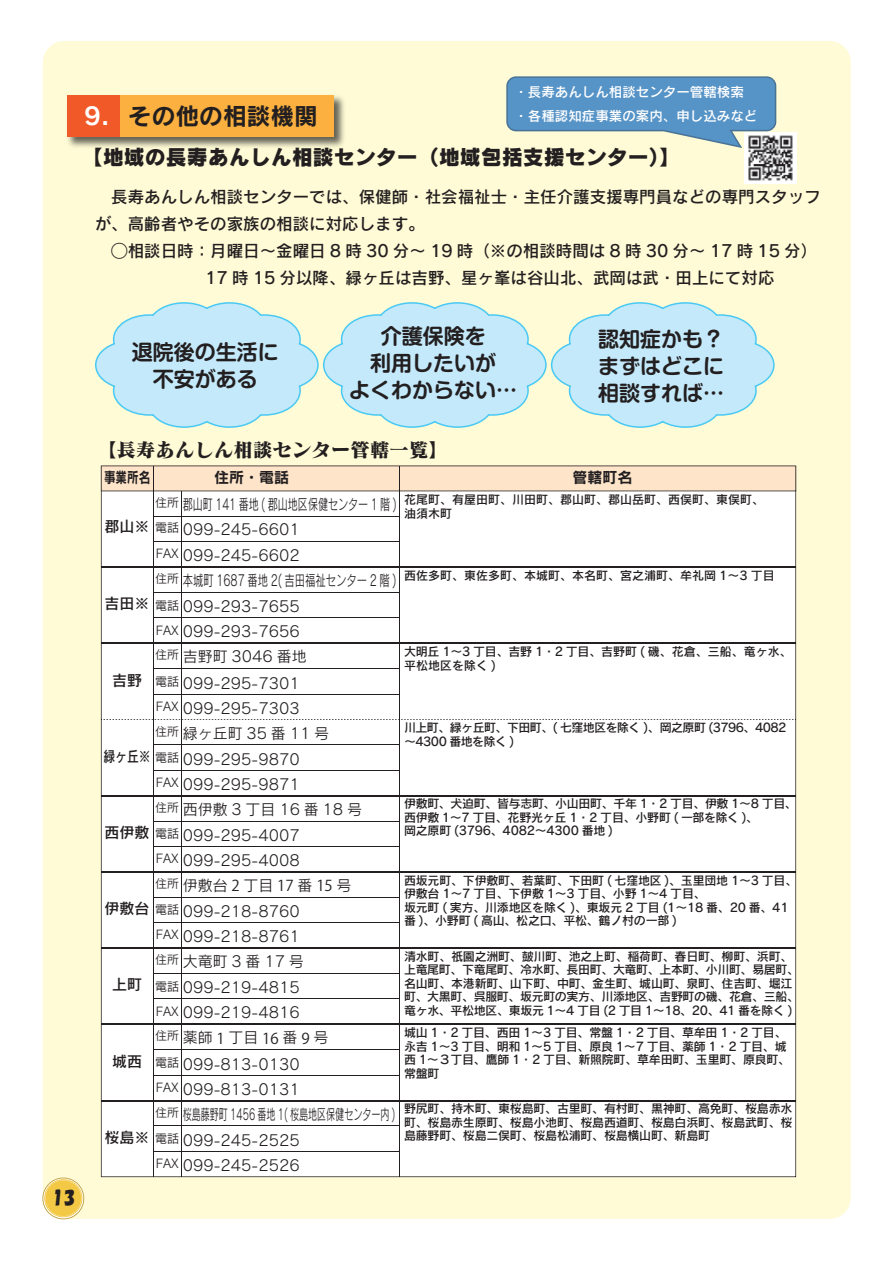
<style>
.page{position:relative;width:893px;height:1263px;background:#fff}
.page>*{position:absolute;margin:0;border:0;box-sizing:border-box;transform-origin:0 0}
.t1{font:23.7px "Rodin Pro B";color:#231f20}
.t2{font:700 21px/27px "Shin M Go Pro De";color:#231f20;text-align:center}
.t3{font:21px "Rodin Pro EB";color:#231f20}
.t4{font:19.5px "Matisse Pro EB";color:#231f20}
.t5{font:18px "HGP Soei Kakupoptai";color:#231f20}
.t6{font:16.5px/27px "Rodin Pro DB";color:#231f20}
.t7{font:15px/25.7px "Rodin Pro M";color:#231f20}
.t8{font:15px/25.7px "Rodin Pro M";color:#231f20;scale:.69 1}
.t9{font:15px "Rodin Pro M";color:#231f20;scale:.6 1}
.t10{font:15px "Rodin Pro M";color:#231f20;scale:.67 1}
.t11{font:15px "Rodin Pro DB";color:#231f20}
.t12{font:15px "Rodin Pro B";color:#231f20}
.t13{font:15px "Rodin Pro DB";color:#231f20;scale:.79 1}
.t14{font:15px "Rodin Pro B";color:#231f20;scale:.77 1}
.t15{font:13.5px/23.7px "Rodin Pro DB";color:#fff}
.t16{font:12px/13.5px "Rodin Pro DB";letter-spacing:-.02em;color:#231f20}
.t17{font:12px/13.5px "Rodin Pro DB";color:#231f20}
.t18{font:12px/25px "Rodin Pro M";color:#231f20}
.t19{font:12px/13.5px "Rodin Pro DB";letter-spacing:-.045em;color:#231f20}
.s1{color:#fff}
.s2{font-family:"Koz Go Pr 6 N"}
</style>
<div class="page">
<div style="left:43px;top:41px;width:808px;height:1178px;background:#fffbd6;border-radius:21px"></div>
<img style="left:67px;top:96px;width:277px;height:51px">
<div style="left:67px;top:95px;width:267px;height:41px;background:#fbb03f"></div>
<div style="left:67px;top:95px;width:53px;height:41px;background:#f15929"></div>
<img style="left:744px;top:133px;width:52px;height:51px">
<svg style="left:506px;top:76px;width:270px;height:72px"></svg>
<svg style="left:42px;top:1177px;width:42px;height:42px"></svg>
<div style="left:101px;top:465px;width:695px;height:712px;background:#fff"></div>
<hr style="left:101px;top:491px;width:695px;height:1px;background:#231f20">
<hr style="left:153px;top:516px;width:247px;height:1px;background:#231f20">
<hr style="left:153px;top:541px;width:247px;height:1px;background:#231f20">
<hr style="left:101px;top:566px;width:695px;height:2px;background:#231f20">
<hr style="left:153px;top:592px;width:247px;height:1px;background:#231f20">
<hr style="left:153px;top:618px;width:247px;height:1px;background:#231f20">
<hr style="left:101px;top:643px;width:695px;height:1px;background:#231f20">
<hr style="left:153px;top:668px;width:247px;height:1px;background:#231f20">
<hr style="left:153px;top:694px;width:247px;height:1px;background:#231f20">
<svg style="left:101px;top:719px;width:695px;height:1px"></svg>
<hr style="left:153px;top:744px;width:247px;height:1px;background:#231f20">
<hr style="left:153px;top:770px;width:247px;height:1px;background:#231f20">
<hr style="left:101px;top:795px;width:695px;height:1px;background:#231f20">
<hr style="left:153px;top:821px;width:247px;height:1px;background:#231f20">
<hr style="left:153px;top:846px;width:247px;height:1px;background:#231f20">
<hr style="left:101px;top:871px;width:695px;height:2px;background:#231f20">
<hr style="left:153px;top:897px;width:247px;height:1px;background:#231f20">
<hr style="left:153px;top:922px;width:247px;height:1px;background:#231f20">
<hr style="left:101px;top:947px;width:695px;height:2px;background:#231f20">
<hr style="left:153px;top:973px;width:247px;height:1px;background:#231f20">
<hr style="left:153px;top:998px;width:247px;height:1px;background:#231f20">
<hr style="left:101px;top:1023px;width:695px;height:2px;background:#231f20">
<hr style="left:153px;top:1049px;width:247px;height:1px;background:#231f20">
<hr style="left:153px;top:1075px;width:247px;height:1px;background:#231f20">
<hr style="left:101px;top:1100px;width:695px;height:1px;background:#231f20">
<hr style="left:153px;top:1125px;width:247px;height:1px;background:#231f20">
<hr style="left:153px;top:1151px;width:247px;height:1px;background:#231f20">
<hr style="left:181px;top:491px;width:1px;height:686px;background:#231f20">
<hr style="left:153px;top:466px;width:1px;height:711px;background:#231f20">
<hr style="left:400px;top:466px;width:1px;height:711px;background:#231f20">
<svg style="left:101px;top:466px;width:695px;height:25px;background:#f6dec4"></svg>
<svg style="left:95px;top:302px;width:680px;height:126px"></svg>
<p class="t15" style="left:514px;top:80px;width:244px">・長寿あんしん相談センター管轄検索・各種認知症事業の案内、申し込みなど</p>
<h2 class="t3" style="left:82px;top:143px;width:600px">【地域の長寿あんしん相談センター（地域包括支援センター）】</h2>
<h3 class="t6" style="left:95px;top:183px;width:728px">　長寿あんしん相談センターでは、保健師・社会福祉士・主任介護支援専門員などの専門スタッフが、高齢者やその家族の相談に対応します。<br>　◯相談日時：月曜日～金曜日 8 時 30 分～ 19 時（※の相談時間は 8 時 30 分～ 17 時 15 分）　　　　 　　17 時 15 分以降、緑ヶ丘は吉野、星ヶ峯は谷山北、武岡は武・田上にて対応</h3>
<h1 class="t1" style="left:85px;top:100px;width:235px"><span class="s1">9.</span> その他の相談機関</h1>
<h3 class="t5" style="left:52px;top:1188px;width:25px">13</h3>
<h2 class="t2" style="left:132px;top:336px;width:148px">退院後の生活に不安がある</h2>
<h2 class="t2" style="left:349px;top:320px;width:170px">介護保険を<br>利用したいが<br>よくわからない…</h2>
<h2 class="t2" style="left:598px;top:323px;width:127px;text-align:justify">認知症かも？まずはどこに相談すれば…</h2>
<h3 class="t4" style="left:97px;top:437px;width:352px">【長寿あんしん相談センター管轄一覧】</h3>
<p class="t14" style="left:104px;top:467px;width:61px">事業所名</p>
<p class="t12" style="left:214px;top:467px;width:76px">住所<span class="s2">・</span>電話</p>
<p class="t12" style="left:573px;top:467px;width:61px">管轄町名</p>
<p class="t10" style="left:155px;top:495px;width:362px"><sup>住所</sup>郡山町 141 番地 ( 郡山地区保健センター 1 階 )</p>
<p class="t11" style="left:105px;top:517px;width:46px">郡山※</p>
<p class="t18" style="left:155px;top:514px;width:25px;line-height:25.7px">電話<br>FAX</p>
<p class="t7" style="left:183px;top:516px;width:119px">099-245-6601<br>099-245-6602</p>
<p class="t17" style="left:404px;top:492px;width:361px">花尾町、有屋田町、川田町、郡山町、郡山岳町、西俣町、東俣町、油須木町</p>
<p class="t18" style="left:155px;top:566px;width:25px">住所</p>
<p class="t17" style="left:404px;top:568px;width:372px">西佐多町、東佐多町、本城町、本名町、宮之浦町、牟礼岡 1～3 丁目</p>
<p class="t8" style="left:183px;top:567px;width:311px">本城町 1687 番地 2( 吉田福祉センター 2 階 )<br>099-293-7655<br>099-293-7656</p>
<p class="t11" style="left:105px;top:594px;width:46px">吉田※</p>
<p class="t18" style="left:155px;top:592px;width:25px">電話<br>FAX</p>
<p class="t11" style="left:112px;top:670px;width:31px">吉野</p>
<p class="t7" style="left:183px;top:643px;width:125px;text-indent:-28px"><sup>住所</sup>吉野町 3046 番地<br>099-295-7301<br>099-295-7303</p>
<p class="t18" style="left:155px;top:668px;width:25px">電話<br>FAX</p>
<p class="t7" style="left:155px;top:720px;width:175px;text-align:center"><sup>住所</sup>緑ヶ丘町 35 番 11 号<br>099-295-9870<br>099-295-9871</p>
<p class="t13" style="left:103px;top:746px;width:61px">緑ヶ丘※</p>
<p class="t18" style="left:155px;top:744px;width:25px">電話<br>FAX</p>
<p class="t7" style="left:183px;top:796px;width:181px;text-indent:-28px"><sup>住所</sup>西伊敷3丁目16番18号<br>099-295-4007<br>099-295-4008</p>
<p class="t11" style="left:105px;top:822px;width:46px">西伊敷</p>
<p class="t18" style="left:155px;top:821px;width:25px">電話<br>FAX</p>
<p class="t7" style="left:183px;top:872px;width:170px;text-indent:-28px"><sup>住所</sup>伊敷台<span class="s2">2</span>丁目<span class="s2">17</span>番<span class="s2">15</span>号<br>099-218-8760<br>099-218-8761</p>
<p class="t11" style="left:105px;top:899px;width:46px">伊敷台</p>
<p class="t18" style="left:155px;top:897px;width:25px">電話<br>FAX</p>
<p class="t11" style="left:112px;top:975px;width:31px">上町</p>
<p class="t11" style="left:112px;top:1051px;width:31px">城西</p>
<p class="t7" style="left:183px;top:948px;width:123px;text-indent:-28px"><sup>住所</sup>大竜町3番17号<br>099-219-4815<br>099-219-4816</p>
<p class="t18" style="left:155px;top:973px;width:25px">電話<br>FAX</p>
<p class="t7" style="left:155px;top:1024px;width:175px;text-align:center"><sup>住所</sup>薬師<span class="s2">1</span>丁目<span class="s2">16</span>番<span class="s2">9</span>号<br>099-813-0130<br>099-813-0131</p>
<p class="t18" style="left:155px;top:1049px;width:25px">電話<br>FAX</p>
<p class="t18" style="left:155px;top:1099px;width:25px">住所</p>
<p class="t9" style="left:183px;top:1104px;width:356px">桜島藤野町 1456 番地 1( 桜島地区保健センター内 )</p>
<p class="t11" style="left:105px;top:1127px;width:46px">桜島※</p>
<p class="t18" style="left:155px;top:1125px;width:25px">電話<br>FAX</p>
<p class="t7" style="left:183px;top:1127px;width:119px;line-height:25px">099-245-2525<br>099-245-2526</p>
<p class="t17" style="left:404px;top:644px;width:389px">大明丘 1～3 丁目、吉野 1・2 丁目、吉野町 ( 磯、花倉、三船、竜ヶ水、平松地区を除く )</p>
<p class="t19" style="left:404px;top:720px;width:384px">川上町、緑ヶ丘町、下田町、( 七窪地区を除く )、岡之原町 (3796、4082～4300 番地を除く )</p>
<p class="t16" style="left:404px;top:797px;width:394px">伊敷町、犬迫町、皆与志町、小山田町、千年 1・2 丁目、伊敷 1～8 丁目、西伊敷 1～7 丁目、花野光ヶ丘 1・2 丁目、小野町 ( 一部を除く )、<br>岡之原町 (3796、4082～4300 番地 )</p>
<p class="t16" style="left:404px;top:873px;width:395px">西坂元町、下伊敷町、若葉町、下田町 ( 七窪地区 )、玉里団地 1～3 丁目、伊敷台 1～7 丁目、下伊敷 1～3 丁目、小野 1～4 丁目、<br>坂元町 ( 実方、川添地区を除く )、東坂元 2 丁目 (1～18 番、20 番、41番 )、小野町 ( 高山、松之口、平松、鶴ノ村の一部 )</p>
<p class="t16" style="left:404px;top:949px;width:397px">清水町、祇園之洲町、皷川町、池之上町、稲荷町、春日町、柳町、浜町、上竜尾町、下竜尾町、冷水町、長田町、大竜町、上本町、小川町、易居町、名山町、本港新町、山下町、中町、金生町、城山町、泉町、住吉町、堀江町、大黒町、呉服町、坂元町の実方、川添地区、吉野町の磯、花倉、三船、竜ヶ水、平松地区、東坂元 1～4 丁目 (2 丁目 1～18、20、41 番を除く )</p>
<p class="t16" style="left:404px;top:1025px;width:388px">城山 1・2 丁目、西田 1～3 丁目、常盤 1・2 丁目、草牟田 1・2 丁目、永吉 1～3 丁目、明和 1～5 丁目、原良 1～7 丁目、薬師 1・2 丁目、城西 1～３丁目、鷹師 1・2 丁目、新照院町、草牟田町、玉里町、原良町、常盤町</p>
<p class="t16" style="left:404px;top:1101px;width:390px;text-align:justify">野尻町、持木町、東桜島町、古里町、有村町、黒神町、高免町、桜島赤水町、桜島赤生原町、桜島小池町、桜島西道町、桜島白浜町、桜島武町、桜島藤野町、桜島二俣町、桜島松浦町、桜島横山町、新島町</p>
</div>
